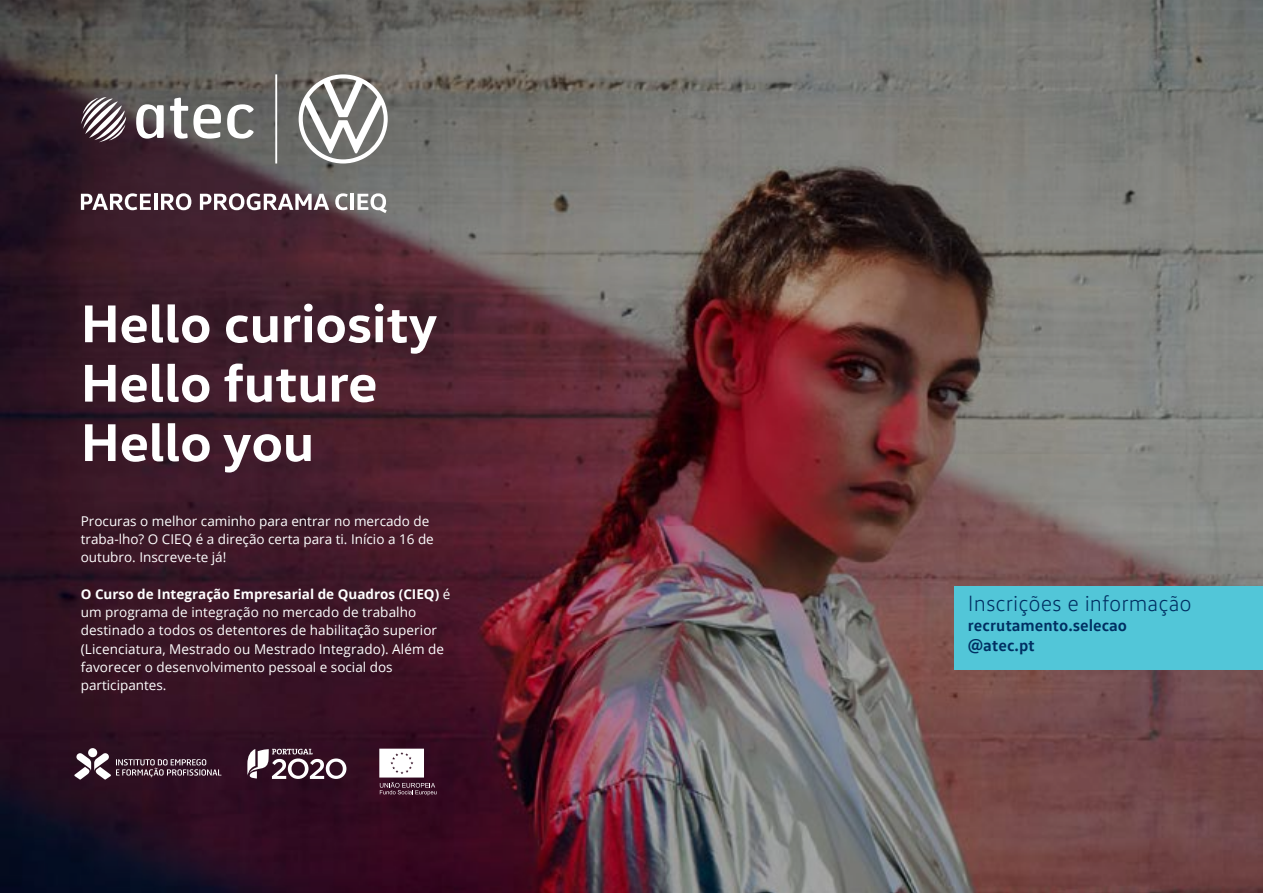
<style>
.page{position:relative;width:1263px;height:893px;background:#fff}
.page>*{position:absolute;margin:0;border:0;box-sizing:border-box;transform-origin:0 0}
.t1{font:700 54px/59.4px "VW Head";color:#fff}
.t2{font:300 22.5px "VW Text";color:#002f62}
.t3{font:700 16.8px/20.2px "VW Text";color:#002f62}
.t4{font:13.5px/18.3px "Open Sans";letter-spacing:.01em;color:#fff}
.s1{font-weight:700}
</style>
<div class="page">
<img style="left:0;top:0;width:1263px;height:893px">
<svg style="left:136px;top:104px;width:28px;height:35px"></svg>
<svg style="left:170px;top:98px;width:51px;height:41px"></svg>
<svg style="left:227px;top:104px;width:27px;height:35px"></svg>
<svg style="left:81px;top:97px;width:45px;height:45px"></svg>
<svg style="left:299px;top:74px;width:89px;height:89px"></svg>
<hr style="left:275px;top:74px;width:2px;height:89px;background:#fff">
<svg style="left:81px;top:193px;width:70px;height:17px"></svg>
<hr style="left:154px;top:194px;width:3px;height:16px;background:#fff">
<svg style="left:161px;top:193px;width:30px;height:17px"></svg>
<svg style="left:200px;top:193px;width:129px;height:17px"></svg>
<svg style="left:335px;top:193px;width:13px;height:17px"></svg>
<hr style="left:350px;top:194px;width:4px;height:16px;background:#fff">
<svg style="left:357px;top:193px;width:30px;height:20px"></svg>
<svg style="left:247px;top:749px;width:99px;height:30px"></svg>
<div style="left:88px;top:748px;width:9px;height:9px;background:#fff;border-radius:50%"></div>
<svg style="left:74px;top:753px;width:147px;height:26px;background:#614957"></svg>
<svg style="left:379px;top:749px;width:57px;height:46px"></svg>
<div style="left:955px;top:586px;width:308px;height:84px;background:#52c6d8"></div>
<h1 class="t1" style="left:81px;top:292px;width:358px">Hello curiosity<br>Hello future<br>Hello you</h1>
<p class="t4" style="left:81px;top:511px;width:355px">Procuras o melhor caminho para entrar no mercado de traba-lho? O CIEQ é a direção certa para ti. Início a 16 de outubro. Inscreve-te já!</p>
<p class="t4" style="left:81px;top:584px;width:371px"><span class="s1">O Curso de Integração Empresarial de Quadros (CIEQ)</span> é um programa de integração no mercado de trabalho destinado a todos os detentores de habilitação superior (Licenciatura, Mestrado ou Mestrado Integrado). Além de favorecer o desenvolvimento pessoal e social dos participantes.</p>
<h2 class="t2" style="left:968px;top:590px;width:225px">Inscrições e informação</h2>
<p class="t3" style="left:968px;top:614px;width:161px">recrutamento.selecao @atec.pt</p>
</div>
